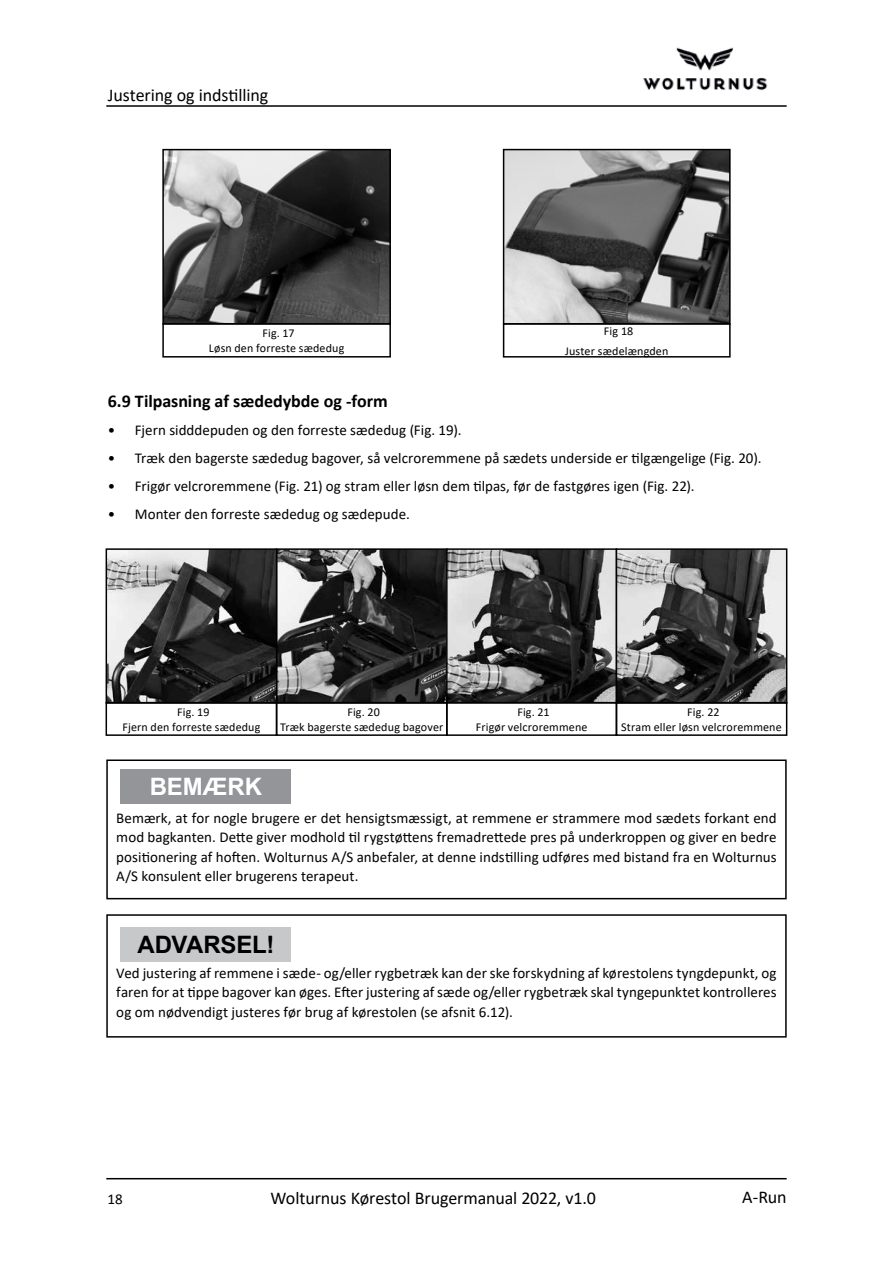
<style>
.page{position:relative;width:893px;height:1263px;background:#fff}
.page>*{position:absolute;margin:0;border:0;box-sizing:border-box;transform-origin:0 0}
.t1{font:700 24px "Arial";letter-spacing:-.005em;color:#000}
.t2{font:700 24px "Arial";color:#fff}
.t3{font:18px "Calibri";letter-spacing:-.005em;color:#000}
.t4{font:700 18px "Calibri";color:#000}
.t5{font:15px/19.5px "Calibri";letter-spacing:.005em;color:#000;text-align:justify}
.t6{font:12px/15px "Calibri";letter-spacing:.01em;color:#000;text-align:center}
</style>
<div class="page">
<img style="left:165px;top:152px;width:223px;height:170px">
<div style="left:162px;top:149px;width:229px;height:176px;border:2px solid #000"></div>
<img style="left:506px;top:152px;width:222px;height:170px">
<div style="left:503px;top:149px;width:228px;height:176px;border:2px solid #000"></div>
<div style="left:162px;top:323px;width:229px;height:35px;border:2px solid #000"></div>
<div style="left:503px;top:323px;width:228px;height:35px;border:2px solid #000"></div>
<img style="left:279px;top:551px;width:505px;height:150px">
<div style="left:276px;top:548px;width:172px;height:156px;border:2px solid #000"></div>
<svg style="left:109px;top:551px;width:165px;height:150px;background:#545454"></svg>
<div style="left:106px;top:548px;width:171px;height:156px;border:2px solid #000"></div>
<div style="left:446px;top:548px;width:171px;height:156px;border:2px solid #000"></div>
<div style="left:616px;top:548px;width:171px;height:156px;border:2px solid #000"></div>
<div style="left:106px;top:702px;width:171px;height:34px;border:2px solid #000"></div>
<div style="left:276px;top:702px;width:172px;height:34px;border:2px solid #000"></div>
<div style="left:446px;top:702px;width:171px;height:34px;border:2px solid #000"></div>
<div style="left:616px;top:702px;width:171px;height:34px;border:2px solid #000"></div>
<div style="left:106px;top:759px;width:681px;height:140px;border:2px solid #000"></div>
<div style="left:120px;top:769px;width:170px;height:34px;background:#939598"></div>
<div style="left:106px;top:914px;width:681px;height:123px;border:2px solid #000"></div>
<div style="left:120px;top:927px;width:170px;height:34px;background:#c7c8ca"></div>
<hr style="left:106px;top:105px;width:681px;height:2px;background:#000">
<hr style="left:106px;top:1178px;width:681px;height:1px;background:#000">
<img style="left:643px;top:47px;width:125px;height:43px">
<p class="t3" style="left:108px;top:83px;width:162px">Justering og indstilling</p>
<p class="t6" style="left:209px;top:325px;width:137px">Fig. 17<br>Løsn den forreste sædedug</p>
<p class="t6" style="left:565px;top:321px;width:105px;line-height:19.5px">Fig 18<br>Juster sædelængden</p>
<p class="t4" style="left:108px;top:389px;width:282px">6.9 Tilpasning af sædedybde og -form</p>
<p class="t5" style="left:108px;top:420px;width:355px">• Fjern sidddepuden og den forreste sædedug (Fig. 19).</p>
<p class="t5" style="left:108px;top:448px;width:655px">• Træk den bagerste sædedug bagover, så velcroremmene på sædets underside er tilgængelige (Fig. 20).</p>
<p class="t5" style="left:108px;top:476px;width:588px">• Frigør velcroremmene (Fig. 21) og stram eller løsn dem tilpas, før de fastgøres igen (Fig. 22).</p>
<p class="t5" style="left:108px;top:504px;width:303px">• Monter den forreste sædedug og sædepude.</p>
<p class="t6" style="left:123px;top:704px;width:139px">Fig. 19<br>Fjern den forreste sædedug</p>
<p class="t6" style="left:280px;top:704px;width:165px">Fig. 20<br>Træk bagerste sædedug bagover</p>
<p class="t6" style="left:476px;top:704px;width:113px">Fig. 21<br>Frigør velcroremmene</p>
<p class="t6" style="left:621px;top:704px;width:162px">Fig. 22<br>Stram eller løsn velcroremmene</p>
<h1 class="t2" style="left:150px;top:770px;width:114px">BEMÆRK</h1>
<p class="t5" style="left:116px;top:808px;width:662px">Bemærk, at for nogle brugere er det hensigtsmæssigt, at remmene er strammere mod sædets forkant end mod bagkanten. Dette giver modhold til rygstøttens fremadrettede pres på underkroppen og giver en bedre positionering af hoften. Wolturnus A/S anbefaler, at denne indstilling udføres med bistand fra en Wolturnus A/S konsulent eller brugerens terapeut.</p>
<h1 class="t1" style="left:137px;top:927px;width:139px">ADVARSEL!</h1>
<p class="t5" style="left:116px;top:962px;width:662px">Ved justering af remmene i sæde- og/eller rygbetræk kan der ske forskydning af kørestolens tyngdepunkt, og faren for at tippe bagover kan øges. Efter justering af sæde og/eller rygbetræk skal tyngepunktet kontrolleres og om nødvendigt justeres før brug af kørestolen (se afsnit 6.12).</p>
<p class="t5" style="left:108px;top:1188px;width:17px">18</p>
<p class="t3" style="left:271px;top:1185px;width:327px">Wolturnus Kørestol Brugermanual 2022, v1.0</p>
<p class="t3" style="left:742px;top:1185px;width:46px">A-Run</p>
</div>
